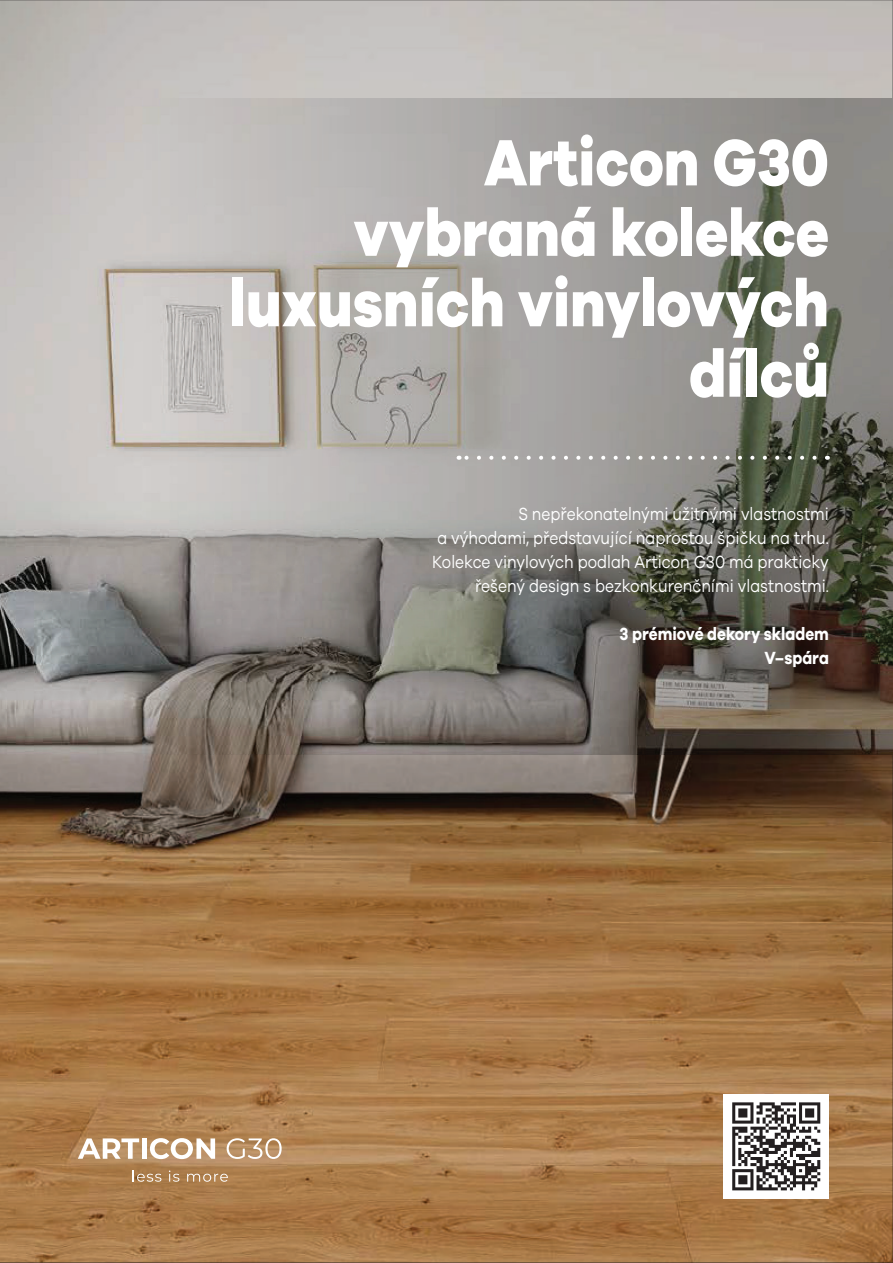
<style>
.page{position:relative;width:893px;height:1263px;background:#fff}
.page>*{position:absolute;margin:0;border:0;box-sizing:border-box;transform-origin:0 0}
.t1{font:800 67.5px/70.5px "Galano Grotesque";color:#fff;text-align:right;scale:.85 1}
.t2{font:18.15px/24px "Galano Grotesque";color:#fff;text-align:right;scale:.85 1}
.t3{font:700 18.15px/24px "Galano Grotesque";color:#fff;text-align:right;scale:.85 1}
</style>
<div class="page">
<img style="left:0;top:0;width:893px;height:1263px">
<img style="left:0;top:98px;width:893px;height:657px">
<svg style="left:465px;top:456px;width:349px;height:4px"></svg>
<div style="left:723px;top:1094px;width:106px;height:105px;background:#fff"></div>
<div style="left:729px;top:1099px;width:94px;height:94px;background:linear-gradient(to right,#fff,#fff)"></div>
<svg style="left:732px;top:1102px;width:88px;height:88px"></svg>
<svg style="left:78px;top:1138px;width:61px;height:21px"></svg>
<hr style="left:142px;top:1138px;width:4px;height:21px;background:#fff">
<svg style="left:150px;top:1138px;width:65px;height:21px"></svg>
<svg style="left:227px;top:1138px;width:55px;height:21px"></svg>
<svg style="left:133px;top:1171px;width:28px;height:11px"></svg>
<svg style="left:169px;top:1171px;width:10px;height:11px"></svg>
<svg style="left:187px;top:1174px;width:41px;height:8px"></svg>
<h1 class="t1" style="left:230px;top:127px;width:706px">Articon G30 vybraná kolekce luxusních vinylových dílců</h1>
<p class="t2" style="left:432px;top:503px;width:468px">S nepřekonatelnými užitnými vlastnostmi<br>a výhodami, představující naprostou špičku na trhu.<br>Kolekce vinylových podlah Articon G30 má prakticky řešený design s bezkonkurenčními vlastnostmi.</p>
<p class="t3" style="left:620px;top:621px;width:248px">3 prémiové dekory skladem<br>V–spára</p>
</div>
